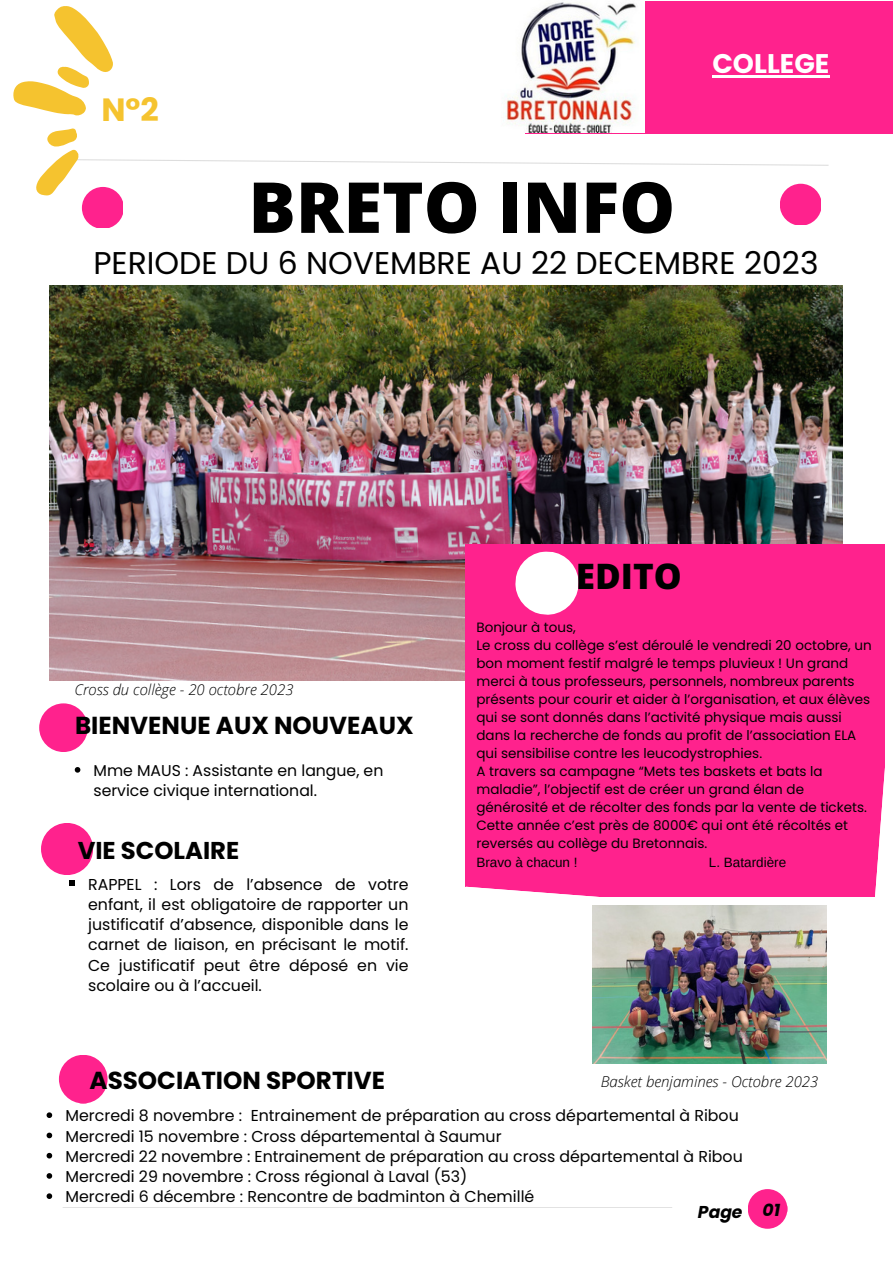
<style>
.page{position:relative;width:893px;height:1264px;background:#fff}
.page>*{position:absolute;margin:0;border:0;box-sizing:border-box;transform-origin:0 0}
.t1{font:800 70.35px "Open Sans";color:#000}
.t2{font:800 35.1px "Open Sans";color:#000}
.t3{font:700 32.1px "Poppins";color:#f5c32f}
.t4{font:31.35px "Poppins";color:#000}
.t5{font:700 27px "Poppins";color:#fff}
.t6{font:700 24.6px "Poppins";color:#000}
.t7{font:700 24.3px "Poppins";color:#000}
.t8{font:italic 700 17.1px "Poppins";color:#000}
.t9{font:15.75px/20.2px "Poppins";color:#000;text-align:justify}
.t10{font:15.6px/20.2px "Poppins";color:#000}
.t11{font:italic 300 15px "Open Sans";color:#000}
.t12{font:13.5px/18px "Poppins";color:#000}
.t13{font:13.5px "Arimo";color:#000}
</style>
<div class="page">
<img style="left:49px;top:286px;width:793px;height:395px">
<div style="left:525px;top:2px;width:367px;height:131px;background:#ff228d"></div>
<img style="left:525px;top:2px;width:119px;height:4px">
<hr style="left:63px;top:1207px;width:609px;height:1px;background:#000">
<div style="left:466px;top:544px;width:418px;height:352px;background:#ff228d"></div>
<svg style="left:513px;top:549px;width:68px;height:68px"></svg>
<div style="left:59px;top:1054px;width:48px;height:49px;background:#ff228d;border-radius:50%"></div>
<svg style="left:47px;top:1112px;width:5px;height:5px"></svg>
<svg style="left:47px;top:1132px;width:5px;height:6px"></svg>
<svg style="left:47px;top:1152px;width:5px;height:6px"></svg>
<svg style="left:47px;top:1173px;width:5px;height:5px"></svg>
<svg style="left:47px;top:1193px;width:5px;height:5px"></svg>
<svg style="left:13px;top:6px;width:815px;height:221px"></svg>
<div style="left:39px;top:703px;width:48px;height:48px;background:#ff228d;border-radius:50%"></div>
<div style="left:747px;top:1189px;width:40px;height:39px;background:#ff228d;border-radius:50%"></div>
<img style="left:592px;top:905px;width:234px;height:158px">
<svg style="left:75px;top:767px;width:5px;height:5px"></svg>
<hr style="left:712px;top:75px;width:117px;height:2px;background:#fff">
<div style="left:41px;top:823px;width:52px;height:51px;background:#ff228d;border-radius:50%"></div>
<svg style="left:69px;top:880px;width:6px;height:6px"></svg>
<p class="t3" style="left:101px;top:88px;width:59px">N°2</p>
<p class="t5" style="left:712px;top:45px;width:119px">COLLEGE</p>
<p class="t1" style="left:248px;top:158px;width:428px">BRETO INFO</p>
<p class="t4" style="left:93px;top:241px;width:726px">PERIODE DU 6 NOVEMBRE AU 22 DECEMBRE 2023</p>
<p class="t11" style="left:74px;top:679px;width:220px">Cross du collège - 20 octobre 2023</p>
<p class="t6" style="left:75px;top:708px;width:340px">BIENVENUE AUX NOUVEAUX</p>
<p class="t10" style="left:93px;top:760px;width:291px">Mme MAUS : Assistante en langue, en service civique international.</p>
<p class="t7" style="left:78px;top:833px;width:163px">VIE SCOLAIRE</p>
<p class="t9" style="left:88px;top:874px;width:322px">RAPPEL : Lors de l’absence de votre enfant, il est obligatoire de rapporter un justificatif d’absence, disponible dans le carnet de liaison, en précisant le motif.<br>Ce justificatif peut être déposé en vie scolaire ou à l’accueil.</p>
<p class="t2" style="left:575px;top:552px;width:107px">EDITO</p>
<p class="t12" style="left:476px;top:618px;width:101px">Bonjour à tous,</p>
<p class="t12" style="left:476px;top:636px;width:397px">Le cross du collège s’est déroulé le vendredi 20 octobre, un bon moment festif malgré le temps pluvieux ! Un grand merci à tous professeurs, personnels, nombreux parents présents pour courir et aider à l’organisation, et aux élèves qui se sont donnés dans l’activité physique mais aussi dans la recherche de fonds au profit de l’association ELA qui sensibilise contre les leucodystrophies.</p>
<p class="t12" style="left:476px;top:761px;width:392px">A travers sa campagne “Mets tes baskets et bats la maladie”, l’objectif est de créer un grand élan de générosité et de récolter des fonds par la vente de tickets.<br>Cette année c’est près de 8000€ qui ont été récoltés et reversés au collège du Bretonnais.</p>
<p class="t13" style="left:476px;top:854px;width:103px">Bravo à chacun !</p>
<p class="t13" style="left:709px;top:854px;width:79px">L. Batardière</p>
<p class="t6" style="left:90px;top:1062px;width:297px">ASSOCIATION SPORTIVE</p>
<p class="t9" style="left:66px;top:1105px;width:674px">Mercredi 8 novembre : Entrainement de préparation au cross départemental à Ribou</p>
<p class="t9" style="left:66px;top:1125px;width:437px">Mercredi 15 novembre : Cross départemental à Saumur</p>
<p class="t9" style="left:66px;top:1146px;width:678px">Mercredi 22 novembre : Entrainement de préparation au cross départemental à Ribou</p>
<p class="t9" style="left:66px;top:1166px;width:403px">Mercredi 29 novembre : Cross régional à Laval (53)</p>
<p class="t9" style="left:66px;top:1186px;width:470px">Mercredi 6 décembre : Rencontre de badminton à Chemillé</p>
<p class="t11" style="left:600px;top:1071px;width:219px">Basket benjamines - Octobre 2023</p>
<p class="t8" style="left:698px;top:1199px;width:46px">Page</p>
<p class="t8" style="left:762px;top:1198px;width:19px">01</p>
</div>
